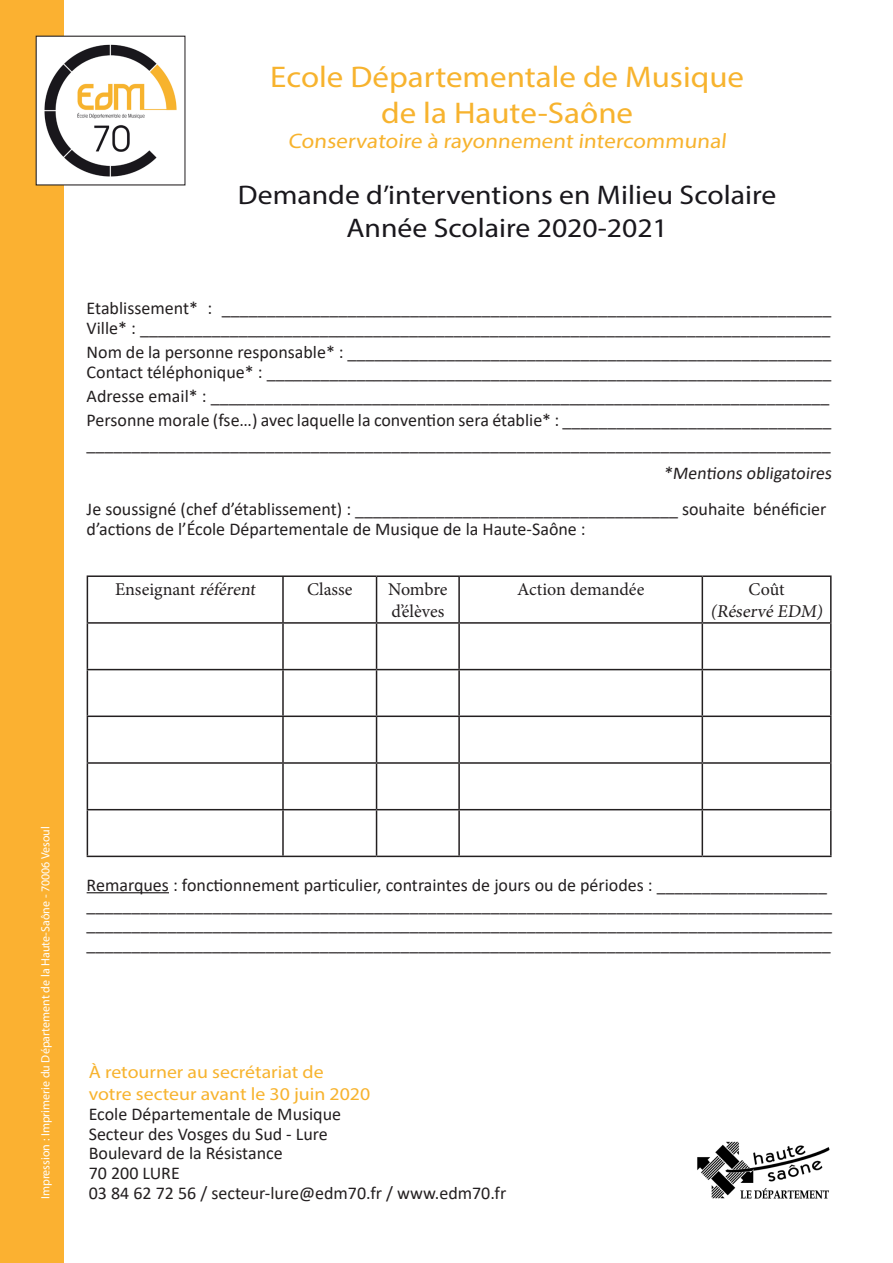
<style>
.page{position:relative;width:893px;height:1263px;background:#fff}
.page>*{position:absolute;margin:0;border:0;box-sizing:border-box;transform-origin:0 0}
.t1{font:30px "Myriad Pro";color:#f7b32e;scale:1.1 1}
.t2{font:27px "Myriad Pro";color:#19171c;scale:1.1 1}
.t3{font:21px "Myriad Pro";color:#f7b32e;scale:1.1 1}
.t4{font:18px/19.8px "Calibri";color:#231f20}
.t5{font:18px/21.6px "Minion Pro";letter-spacing:-.005em;color:#231f20}
.t6{font:18px "Myriad Pro";color:#f7b32e;scale:1.1 1}
.t7{font:12px "Myriad Pro";color:#fff}
</style>
<div class="page">
<div style="left:0;top:0;width:64px;height:1263px;background:#fbb131"></div>
<img style="left:38px;top:38px;width:139px;height:145px">
<img style="left:697px;top:1141px;width:133px;height:58px">
<hr style="left:87px;top:892px;width:82px;height:1px;background:#231f20">
<hr style="left:87px;top:575px;width:196px;height:2px;background:#231f20">
<hr style="left:87px;top:577px;width:1px;height:45px;background:#231f20">
<hr style="left:283px;top:575px;width:94px;height:2px;background:#231f20">
<hr style="left:282px;top:577px;width:2px;height:45px;background:#231f20">
<hr style="left:377px;top:575px;width:82px;height:2px;background:#231f20">
<hr style="left:376px;top:577px;width:1px;height:45px;background:#231f20">
<hr style="left:459px;top:575px;width:243px;height:2px;background:#231f20">
<hr style="left:458px;top:577px;width:2px;height:45px;background:#231f20">
<hr style="left:702px;top:575px;width:130px;height:2px;background:#231f20">
<hr style="left:702px;top:577px;width:1px;height:45px;background:#231f20">
<hr style="left:830px;top:577px;width:2px;height:45px;background:#231f20">
<hr style="left:87px;top:622px;width:196px;height:2px;background:#231f20">
<hr style="left:87px;top:624px;width:1px;height:45px;background:#231f20">
<hr style="left:283px;top:622px;width:94px;height:2px;background:#231f20">
<hr style="left:282px;top:624px;width:2px;height:45px;background:#231f20">
<hr style="left:377px;top:622px;width:82px;height:2px;background:#231f20">
<hr style="left:376px;top:624px;width:1px;height:45px;background:#231f20">
<hr style="left:459px;top:622px;width:243px;height:2px;background:#231f20">
<hr style="left:458px;top:624px;width:2px;height:45px;background:#231f20">
<hr style="left:702px;top:622px;width:130px;height:2px;background:#231f20">
<hr style="left:702px;top:624px;width:1px;height:45px;background:#231f20">
<hr style="left:830px;top:624px;width:2px;height:45px;background:#231f20">
<hr style="left:87px;top:669px;width:196px;height:1px;background:#231f20">
<hr style="left:87px;top:670px;width:1px;height:45px;background:#231f20">
<hr style="left:283px;top:669px;width:94px;height:1px;background:#231f20">
<hr style="left:282px;top:670px;width:2px;height:45px;background:#231f20">
<hr style="left:377px;top:669px;width:82px;height:1px;background:#231f20">
<hr style="left:376px;top:670px;width:1px;height:45px;background:#231f20">
<hr style="left:459px;top:669px;width:243px;height:1px;background:#231f20">
<hr style="left:458px;top:670px;width:2px;height:45px;background:#231f20">
<hr style="left:702px;top:669px;width:130px;height:1px;background:#231f20">
<hr style="left:702px;top:670px;width:1px;height:45px;background:#231f20">
<hr style="left:830px;top:670px;width:2px;height:45px;background:#231f20">
<hr style="left:87px;top:715px;width:196px;height:2px;background:#231f20">
<hr style="left:87px;top:717px;width:1px;height:45px;background:#231f20">
<hr style="left:283px;top:715px;width:94px;height:2px;background:#231f20">
<hr style="left:282px;top:717px;width:2px;height:45px;background:#231f20">
<hr style="left:377px;top:715px;width:82px;height:2px;background:#231f20">
<hr style="left:376px;top:717px;width:1px;height:45px;background:#231f20">
<hr style="left:459px;top:715px;width:243px;height:2px;background:#231f20">
<hr style="left:458px;top:717px;width:2px;height:45px;background:#231f20">
<hr style="left:702px;top:715px;width:130px;height:2px;background:#231f20">
<hr style="left:702px;top:717px;width:1px;height:45px;background:#231f20">
<hr style="left:830px;top:717px;width:2px;height:45px;background:#231f20">
<hr style="left:87px;top:762px;width:196px;height:2px;background:#231f20">
<hr style="left:87px;top:764px;width:1px;height:45px;background:#231f20">
<hr style="left:283px;top:762px;width:94px;height:2px;background:#231f20">
<hr style="left:282px;top:764px;width:2px;height:45px;background:#231f20">
<hr style="left:377px;top:762px;width:82px;height:2px;background:#231f20">
<hr style="left:376px;top:764px;width:1px;height:45px;background:#231f20">
<hr style="left:459px;top:762px;width:243px;height:2px;background:#231f20">
<hr style="left:458px;top:764px;width:2px;height:45px;background:#231f20">
<hr style="left:702px;top:762px;width:130px;height:2px;background:#231f20">
<hr style="left:702px;top:764px;width:1px;height:45px;background:#231f20">
<hr style="left:830px;top:764px;width:2px;height:45px;background:#231f20">
<hr style="left:87px;top:809px;width:196px;height:1px;background:#231f20">
<hr style="left:87px;top:810px;width:1px;height:46px;background:#231f20">
<hr style="left:283px;top:809px;width:94px;height:1px;background:#231f20">
<hr style="left:282px;top:810px;width:2px;height:46px;background:#231f20">
<hr style="left:377px;top:809px;width:82px;height:1px;background:#231f20">
<hr style="left:376px;top:810px;width:1px;height:46px;background:#231f20">
<hr style="left:459px;top:809px;width:243px;height:1px;background:#231f20">
<hr style="left:458px;top:810px;width:2px;height:46px;background:#231f20">
<hr style="left:702px;top:809px;width:130px;height:1px;background:#231f20">
<hr style="left:702px;top:810px;width:1px;height:46px;background:#231f20">
<hr style="left:830px;top:810px;width:2px;height:46px;background:#231f20">
<hr style="left:87px;top:856px;width:196px;height:1px;background:#231f20">
<hr style="left:283px;top:856px;width:94px;height:1px;background:#231f20">
<hr style="left:377px;top:856px;width:82px;height:1px;background:#231f20">
<hr style="left:459px;top:856px;width:243px;height:1px;background:#231f20">
<hr style="left:702px;top:856px;width:130px;height:1px;background:#231f20">
<p class="t1" style="left:270px;top:59px;width:432px">Ecole Départementale de Musique</p>
<p class="t1" style="left:381px;top:95px;width:231px">de la Haute-Saône</p>
<p class="t3" style="left:288px;top:128px;width:402px">Conservatoire à rayonnement intercommunal</p>
<p class="t2" style="left:238px;top:178px;width:491px">Demande d’interventions en Milieu Scolaire</p>
<p class="t2" style="left:347px;top:211px;width:294px">Année Scolaire 2020-2021</p>
<p class="t4" style="left:87px;top:298px;width:746px">Etablissement* : ____________________________________________________________________<br>Ville* : _____________________________________________________________________________</p>
<p class="t4" style="left:87px;top:342px;width:746px">Nom de la personne responsable* : ______________________________________________________<br>Contact téléphonique* : _______________________________________________________________</p>
<p class="t4" style="left:87px;top:386px;width:744px">Adresse email* : _____________________________________________________________________</p>
<p class="t4" style="left:87px;top:410px;width:746px">Personne morale (fse…) avec laquelle la convention sera établie* : ______________________________</p>
<p class="t4" style="left:87px;top:434px;width:746px">___________________________________________________________________________________</p>
<p class="t4" style="left:664px;top:463px;width:172px">*Mentions obligatoires</p>
<p class="t4" style="left:87px;top:498px;width:741px">Je soussigné (chef d’établissement) : ____________________________________ souhaite bénéficier d’actions de l’École Départementale de Musique de la Haute-Saône :</p>
<p class="t5" style="left:115px;top:579px;width:145px">Enseignant référent</p>
<p class="t5" style="left:307px;top:579px;width:47px">Classe</p>
<p class="t5" style="left:388px;top:579px;width:61px">Nombre d’élèves</p>
<p class="t5" style="left:517px;top:579px;width:129px">Action demandée</p>
<p class="t5" style="left:748px;top:579px;width:38px">Coût</p>
<p class="t5" style="left:710px;top:600px;width:117px">(Réservé EDM)</p>
<p class="t7" style="left:38px;top:1199px;width:374px;rotate:-90deg">Impression : Imprimerie du Département de la Haute-Saône - 70006 Vesoul</p>
<p class="t4" style="left:87px;top:874px;width:742px">Remarques : fonctionnement particulier, contraintes de jours ou de périodes : ___________________</p>
<p class="t4" style="left:87px;top:894px;width:747px;text-align:justify">___________________________________________________________________________________ ___________________________________________________________________________________ ___________________________________________________________________________________</p>
<p class="t6" style="left:89px;top:1061px;width:215px">À retourner au secrétariat de</p>
<p class="t6" style="left:89px;top:1083px;width:257px">votre secteur avant le 30 juin 2020</p>
<p class="t4" style="left:89px;top:1103px;width:254px">Ecole Départementale de Musique</p>
<p class="t4" style="left:89px;top:1123px;width:241px">Secteur des Vosges du Sud - Lure</p>
<p class="t4" style="left:89px;top:1143px;width:195px">Boulevard de la Résistance</p>
<p class="t4" style="left:89px;top:1163px;width:93px">70 200 LURE</p>
<p class="t4" style="left:89px;top:1183px;width:419px">03 84 62 72 56 / secteur-lure@edm70.fr / www.edm70.fr</p>
</div>
